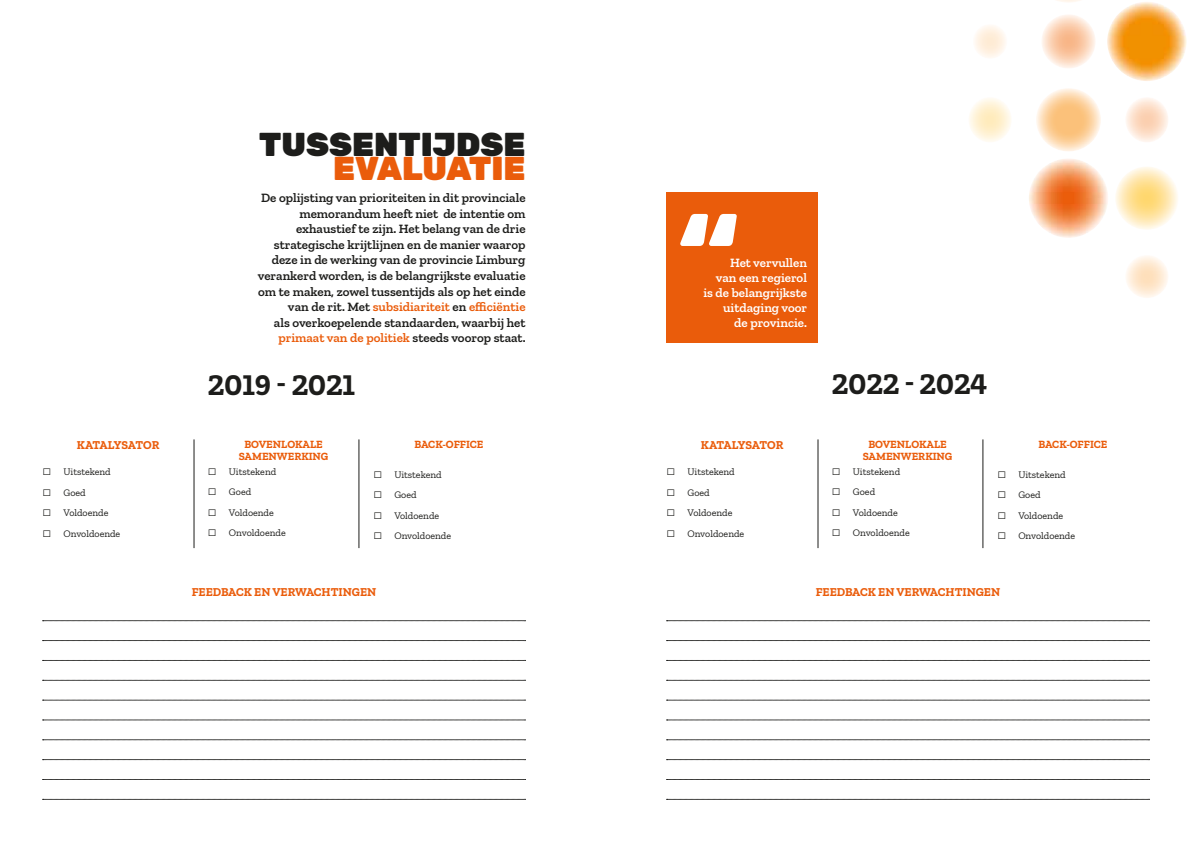
<style>
.page{position:relative;width:1191px;height:842px;background:#fff}
.page>*{position:absolute;margin:0;border:0;box-sizing:border-box;transform-origin:0 0}
.t1{font:900 33px "Rubik";color:#1d1d1b}
.t2{font:900 33px "Rubik";letter-spacing:-.005em;color:#ea5c0b}
.t3{font:700 30px "Zilla Slab";color:#1d1d1b}
.t4{font:600 13px/15.6px "Zilla Slab";color:#1d1d1b;text-align:right}
.t5{font:600 13px/15px "Zilla Slab";color:#fff;text-align:right}
.t6{font:700 12px "Zilla Slab";color:#ea5c0b}
.t7{font:700 12px "Zilla Slab";letter-spacing:-.02em;color:#ea5c0b}
.t8{font:700 11px/12px "Zilla Slab";color:#ea5c0b;text-align:center}
.t9{font:10px/20.5px "Zilla Slab";color:#1d1d1b}
.s1{color:#ea5c0b}
</style>
<div class="page">
<div style="left:666px;top:192px;width:151px;height:150px;background:#ea5c0b"></div>
<svg style="left:680px;top:214px;width:57px;height:32px"></svg>
<hr style="left:194px;top:439px;width:1px;height:109px;background:#1d1d1b">
<hr style="left:817px;top:439px;width:1px;height:109px;background:#1d1d1b">
<hr style="left:359px;top:439px;width:1px;height:109px;background:#1d1d1b">
<hr style="left:982px;top:439px;width:1px;height:109px;background:#1d1d1b">
<svg style="left:43px;top:620px;width:482px;height:1px"></svg>
<svg style="left:43px;top:640px;width:482px;height:1px"></svg>
<svg style="left:43px;top:660px;width:482px;height:1px"></svg>
<svg style="left:43px;top:680px;width:482px;height:1px"></svg>
<svg style="left:43px;top:700px;width:482px;height:1px"></svg>
<svg style="left:43px;top:720px;width:482px;height:1px"></svg>
<svg style="left:43px;top:740px;width:482px;height:1px"></svg>
<svg style="left:43px;top:759px;width:482px;height:1px"></svg>
<svg style="left:43px;top:779px;width:482px;height:1px"></svg>
<svg style="left:43px;top:799px;width:482px;height:1px"></svg>
<svg style="left:666px;top:620px;width:483px;height:1px"></svg>
<svg style="left:666px;top:640px;width:483px;height:1px"></svg>
<svg style="left:666px;top:660px;width:483px;height:1px"></svg>
<svg style="left:666px;top:680px;width:483px;height:1px"></svg>
<svg style="left:666px;top:700px;width:483px;height:1px"></svg>
<svg style="left:666px;top:720px;width:483px;height:1px"></svg>
<svg style="left:666px;top:740px;width:483px;height:1px"></svg>
<svg style="left:666px;top:759px;width:483px;height:1px"></svg>
<svg style="left:666px;top:779px;width:483px;height:1px"></svg>
<svg style="left:666px;top:799px;width:483px;height:1px"></svg>
<img style="left:1028px;top:158px;width:80px;height:80px;border-radius:40px">
<img style="left:1036px;top:88px;width:65px;height:63px">
<img style="left:1107px;top:2px;width:79px;height:79px">
<p class="t7" style="left:77px;top:438px;width:84px">KATALYSATOR</p>
<p class="t9" style="left:43px;top:461px;width:79px">☐ Uitstekend ☐ Goed<br>☐ Voldoende<br>☐ Onvoldoende</p>
<h1 class="t1" style="left:259px;top:125px;width:268px">TUSSENTIJDSE</h1>
<h1 class="t2" style="left:333px;top:149px;width:194px">EVALUATIE</h1>
<p class="t4" style="left:258px;top:190px;width:269px">De oplijsting van prioriteiten in dit provinciale memorandum heeft niet de intentie om exhaustief te zijn. Het belang van de drie strategische krijtlijnen en de manier waarop deze in de werking van de provincie Limburg verankerd worden, is de belangrijkste evaluatie om te maken, zowel tussentijds als op het einde van de rit. Met <span class="s1">subsidiariteit</span> en <span class="s1">efficiëntie<br></span>als overkoepelende standaarden, waarbij het <span class="s1">primaat van de politiek</span> steeds voorop staat.</p>
<p class="t5" style="left:703px;top:255px;width:105px">Het vervullen<br>van een regierol is de belangrijkste uitdaging voor<br>de provincie.</p>
<h2 class="t3" style="left:208px;top:368px;width:149px">2019 - 2021</h2>
<h2 class="t3" style="left:832px;top:367px;width:157px">2022 - 2024</h2>
<p class="t8" style="left:239px;top:438px;width:91px">BOVENLOKALE<br>SAMENWERKING</p>
<p class="t9" style="left:208px;top:461px;width:79px">☐ Uitstekend ☐ Goed<br>☐ Voldoende<br>☐ Onvoldoende</p>
<p class="t8" style="left:414px;top:438px;width:71px">BACK-OFFICE</p>
<p class="t9" style="left:373px;top:464px;width:79px">☐ Uitstekend ☐ Goed<br>☐ Voldoende<br>☐ Onvoldoende</p>
<p class="t7" style="left:701px;top:438px;width:84px">KATALYSATOR</p>
<p class="t9" style="left:666px;top:461px;width:79px">☐ Uitstekend ☐ Goed<br>☐ Voldoende<br>☐ Onvoldoende</p>
<p class="t8" style="left:862px;top:438px;width:91px">BOVENLOKALE<br>SAMENWERKING</p>
<p class="t9" style="left:832px;top:461px;width:79px">☐ Uitstekend ☐ Goed<br>☐ Voldoende<br>☐ Onvoldoende</p>
<p class="t8" style="left:1038px;top:438px;width:71px">BACK-OFFICE</p>
<p class="t9" style="left:997px;top:464px;width:79px">☐ Uitstekend ☐ Goed<br>☐ Voldoende<br>☐ Onvoldoende</p>
<p class="t6" style="left:192px;top:585px;width:186px">FEEDBACK EN VERWACHTINGEN</p>
<p class="t6" style="left:816px;top:585px;width:186px">FEEDBACK EN VERWACHTINGEN</p>
</div>
